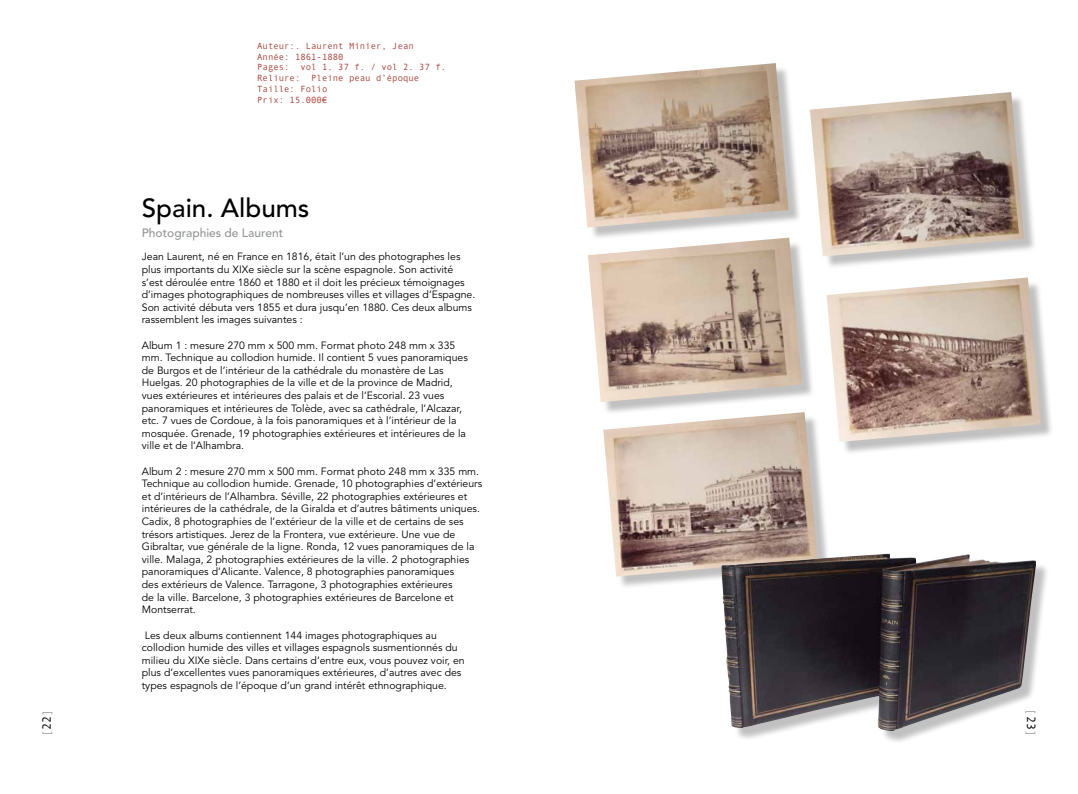
<style>
.page{position:relative;width:1078px;height:794px;background:#fff}
.page>*{position:absolute;margin:0;border:0;box-sizing:border-box;transform-origin:0 0}
.t1{font:500 26px "Avenir";color:#000}
.t2{font:500 12px "Avenir";color:#939598}
.t3{font:12px "Andale Mono";color:#a7a9ac}
.t4{font:10.5px/12.6px "Avenir";color:#000}
.t5{font:9px/10.8px "Andale Mono";color:#a7423b}
.s1{color:#000}
</style>
<div class="page">
<div style="left:577px;top:66px;width:224px;height:175px;background:#000;opacity:.25"></div>
<img style="left:574px;top:63px;width:214px;height:165px">
<div style="left:590px;top:240px;width:225px;height:175px;background:#000;opacity:.25"></div>
<img style="left:587px;top:238px;width:214px;height:164px">
<div style="left:829px;top:280px;width:224px;height:175px;background:#000;opacity:.25"></div>
<img style="left:826px;top:277px;width:214px;height:165px">
<div style="left:812px;top:95px;width:224px;height:174px;background:#000;opacity:.25"></div>
<img style="left:809px;top:92px;width:214px;height:164px">
<div style="left:606px;top:415px;width:224px;height:174px;background:#000;opacity:.25"></div>
<img style="left:603px;top:412px;width:214px;height:164px">
<div style="left:723px;top:556px;width:325px;height:188px;background:#000;opacity:.25"></div>
<img style="left:721px;top:553px;width:315px;height:178px">
<p class="t5" style="left:257px;top:40px;width:191px">Auteur:. Laurent Minier, Jean<br>Année: 1861-1880<br>Pages: vol 1. 37 f. / vol 2. 37 f.<br>Reliure: Pleine peau d’époque<br>Taille: Folio<br>Prix: 15.000€</p>
<h1 class="t1" style="left:142px;top:193px;width:169px">Spain. Albums</h1>
<p class="t2" style="left:142px;top:226px;width:143px">Photographies de Laurent</p>
<p class="t4" style="left:142px;top:251px;width:335px">Jean Laurent, né en France en 1816, était l’un des photographes les plus importants du XIXe siècle sur la scène espagnole. Son activité s’est déroulée entre 1860 et 1880 et il doit les précieux témoignages d’images photographiques de nombreuses villes et villages d’Espagne.<br>Son activité débuta vers 1855 et dura jusqu’en 1880. Ces deux albums rassemblent les images suivantes :</p>
<p class="t4" style="left:142px;top:339px;width:327px">Album 1 : mesure 270 mm x 500 mm. Format photo 248 mm x 335 mm. Technique au collodion humide. Il contient 5 vues panoramiques de Burgos et de l’intérieur de la cathédrale du monastère de Las Huelgas. 20 photographies de la ville et de la province de Madrid, vues extérieures et intérieures des palais et de l’Escorial. 23 vues panoramiques et intérieures de Tolède, avec sa cathédrale, l’Alcazar, etc. 7 vues de Cordoue, à la fois panoramiques et à l’intérieur de la mosquée. Grenade, 19 photographies extérieures et intérieures de la ville et de l’Alhambra.</p>
<p class="t4" style="left:142px;top:465px;width:342px">Album 2 : mesure 270 mm x 500 mm. Format photo 248 mm x 335 mm.<br>Technique au collodion humide. Grenade, 10 photographies d’extérieurs et d’intérieurs de l’Alhambra. Séville, 22 photographies extérieures et intérieures de la cathédrale, de la Giralda et d’autres bâtiments uniques.<br>Cadix, 8 photographies de l’extérieur de la ville et de certains de ses trésors artistiques. Jerez de la Frontera, vue extérieure. Une vue de Gibraltar, vue générale de la ligne. Ronda, 12 vues panoramiques de la ville. Malaga, 2 photographies extérieures de la ville. 2 photographies panoramiques d’Alicante. Valence, 8 photographies panoramiques<br>des extérieurs de Valence. Tarragone, 3 photographies extérieures<br>de la ville. Barcelone, 3 photographies extérieures de Barcelone et Montserrat.</p>
<p class="t4" style="left:142px;top:629px;width:324px">Les deux albums contiennent 144 images photographiques au collodion humide des villes et villages espagnols susmentionnés du milieu du XIXe siècle. Dans certains d’entre eux, vous pouvez voir, en plus d’excellentes vues panoramiques extérieures, d’autres avec des types espagnols de l’époque d’un grand intérêt ethnographique.</p>
<p class="t3" style="left:40px;top:737px;width:30px;rotate:-90deg">[<span class="s1">22</span>]</p>
<p class="t3" style="left:1037px;top:708px;width:30px;rotate:90deg">[<span class="s1">23</span>]</p>
</div>
